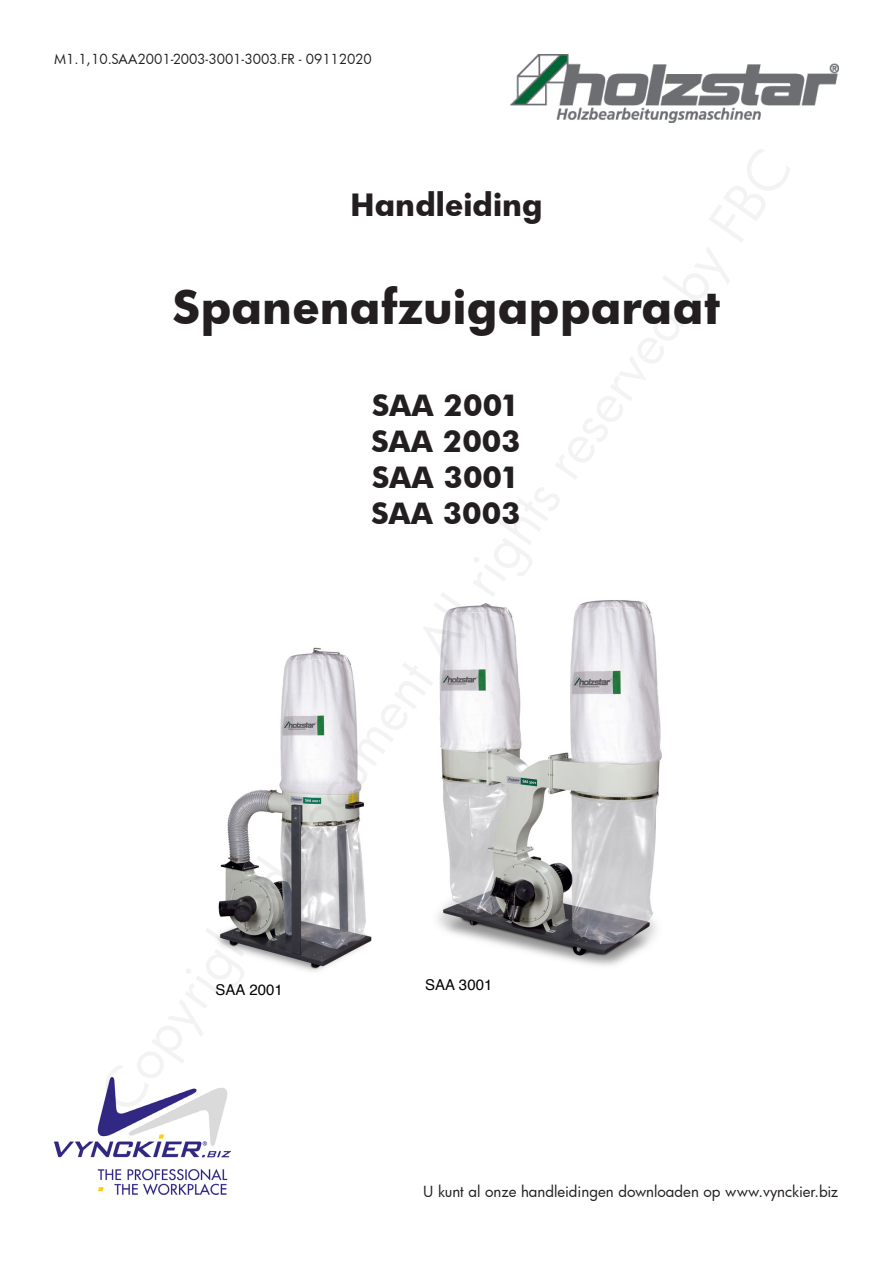
<style>
.page{position:relative;width:893px;height:1263px;background:#fff}
.page>*{position:absolute;margin:0;border:0;box-sizing:border-box;transform-origin:0 0}
.t1{font:700 45px "Futura";color:#231f20}
.t2{font:700 30px "Futura";letter-spacing:.005em;color:#231f20}
.t3{font:700 28.5px/36px "Futura";letter-spacing:-.005em;color:#231f20;text-align:justify}
.t4{font:15px "Futura";color:#231f20}
.t5{font:15px "Helvetica";color:#000}
.t6{font:13.5px "Futura";color:#231f20}
</style>
<div class="page">
<img style="left:510px;top:54px;width:329px;height:68px">
<img style="left:54px;top:1078px;width:176px;height:116px">
<img style="left:218px;top:647px;width:154px;height:325px">
<img style="left:437px;top:600px;width:225px;height:366px">
<p class="t6" style="left:54px;top:50px;width:319px">M1.1,10.SAA2001-2003-3001-3003.FR - 09112020</p>
<h2 class="t2" style="left:350px;top:184px;width:194px">Handleiding</h2>
<h1 class="t1" style="left:173px;top:276px;width:549px">Spanenafzuigapparaat</h1>
<h3 class="t3" style="left:371px;top:387px;width:151px">SAA 2001<br>SAA 2003<br>SAA 3001<br>SAA 3003</h3>
<p class="t5" style="left:215px;top:978px;width:69px">SAA 2001</p>
<p class="t5" style="left:425px;top:973px;width:69px">SAA 3001</p>
<p class="t4" style="left:423px;top:1181px;width:417px">U kunt al onze handleidingen downloaden op www.vynckier.biz</p>
</div>
